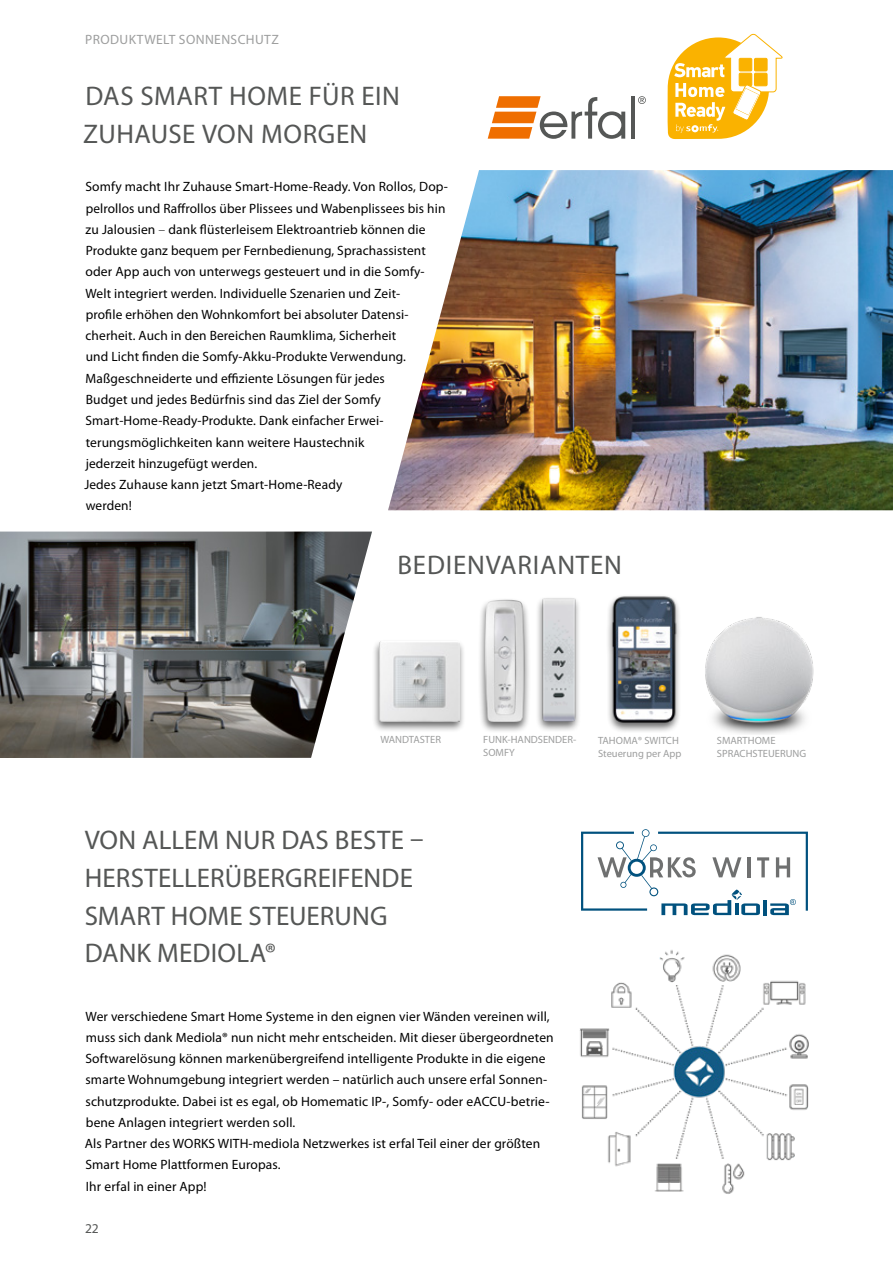
<style>
.page{position:relative;width:893px;height:1263px;background:#fff}
.page>*{position:absolute;margin:0;border:0;box-sizing:border-box;transform-origin:0 0}
.t1{font:27px/37.5px "Myriad Pro";letter-spacing:.01em;color:#555756}
.t2{font:27px "Myriad Pro";letter-spacing:.03em;color:#555756}
.t3{font:13.5px/21.3px "Myriad Pro";letter-spacing:.01em;color:#000}
.t4{font:13.5px "Myriad Pro";letter-spacing:.03em;color:#9d9e9e}
.t5{font:13.5px "Myriad Pro";color:#555756}
.t6{font:10.5px/12.6px "Myriad Pro";color:#9d9e9e}
.s1{font-weight:300}
</style>
<div class="page">
<div style="left:372px;top:639px;width:94px;height:93px;background:#000;opacity:.6"></div>
<img style="left:380px;top:642px;width:79px;height:79px">
<div style="left:477px;top:597px;width:54px;height:136px;background:#000;opacity:.6"></div>
<img style="left:485px;top:600px;width:40px;height:122px">
<img style="left:705px;top:617px;width:109px;height:117px">
<div style="left:535px;top:595px;width:46px;height:137px;background:#000;opacity:.6"></div>
<img style="left:540px;top:595px;width:38px;height:129px">
<img style="left:579px;top:950px;width:230px;height:244px">
<svg style="left:581px;top:829px;width:227px;height:86px"></svg>
<img style="left:0;top:531px;width:372px;height:227px">
<img style="left:388px;top:170px;width:505px;height:340px">
<div style="left:605px;top:594px;width:76px;height:139px;background:#000;opacity:.6"></div>
<img style="left:605px;top:594px;width:76px;height:130px">
<hr style="left:631px;top:96px;width:4px;height:43px;background:#555756">
<svg style="left:638px;top:96px;width:8px;height:8px"></svg>
<svg style="left:488px;top:96px;width:137px;height:43px"></svg>
<svg style="left:667px;top:33px;width:116px;height:107px"></svg>
<p class="t4" style="left:85px;top:31px;width:195px">PRODUKTWELT SONNENSCHUTZ</p>
<h1 class="t1" style="left:83px;top:77px;width:318px">DAS SMART HOME FÜR EIN<br>ZUHAUSE VON MORGEN</h1>
<p class="t3" style="left:84px;top:176px;width:365px">Somfy macht Ihr Zuhause Smart-Home-Ready. Von Rollos, Dop&shy;pelrollos und Raffrollos über Plissees und Wabenplissees bis hin zu Jalousien <span class="s1">–</span> dank flüsterleisem Elektroantrieb können die Produkte ganz bequem per Fernbedienung, Sprachassistent oder App auch von unterwegs gesteuert und in die Somfy-Welt integriert werden. Individuelle Szenarien und Zeit-<br>profile erhöhen den Wohnkomfort bei absoluter Datensi&shy;cherheit. Auch in den Bereichen Raumklima, Sicherheit<br>und Licht finden die Somfy-Akku-Produkte Verwendung.<br>Maßgeschneiderte und effiziente Lösungen für jedes<br>Budget und jedes Bedürfnis sind das Ziel der Somfy Smart-Home-Ready-Produkte. Dank einfacher Erwei&shy;terungsmöglichkeiten kann weitere Haustechnik<br>jederzeit hinzugefügt werden.<br>Jedes Zuhause kann jetzt Smart-Home-Ready<br>werden!</p>
<h1 class="t2" style="left:397px;top:548px;width:226px">BEDIENVARIANTEN</h1>
<p class="t6" style="left:381px;top:733px;width:62px">WANDTASTER</p>
<p class="t6" style="left:483px;top:733px;width:94px">FUNK-HANDSENDER-<br>SOMFY</p>
<p class="t6" style="left:598px;top:734px;width:85px">TAHOMA® SWITCH<br>Steuerung per App</p>
<p class="t6" style="left:717px;top:734px;width:91px">SMARTHOME<br>SPRACHSTEUERUNG</p>
<h1 class="t1" style="left:85px;top:821px;width:340px">VON ALLEM NUR DAS BESTE –<br>HERSTELLERÜBERGREIFENDE<br>SMART HOME STEUERUNG<br>DANK MEDIOLA®</h1>
<p class="t3" style="left:85px;top:1005px;width:470px">Wer verschiedene Smart Home Systeme in den eignen vier Wänden vereinen will, muss sich dank Mediola® nun nicht mehr entscheiden. Mit dieser übergeordneten Softwarelösung können markenübergreifend intelligente Produkte in die eigene smarte Wohnumgebung integriert werden – natürlich auch unsere erfal Sonnen&shy;schutzprodukte. Dabei ist es egal, ob Homematic IP-, Somfy- oder eACCU-betrie&shy;bene Anlagen integriert werden soll.<br>Als Partner des WORKS WITH-mediola Netzwerkes ist erfal Teil einer der größten Smart Home Plattformen Europas.<br>Ihr erfal in einer App!</p>
<p class="t5" style="left:85px;top:1220px;width:15px">22</p>
</div>
